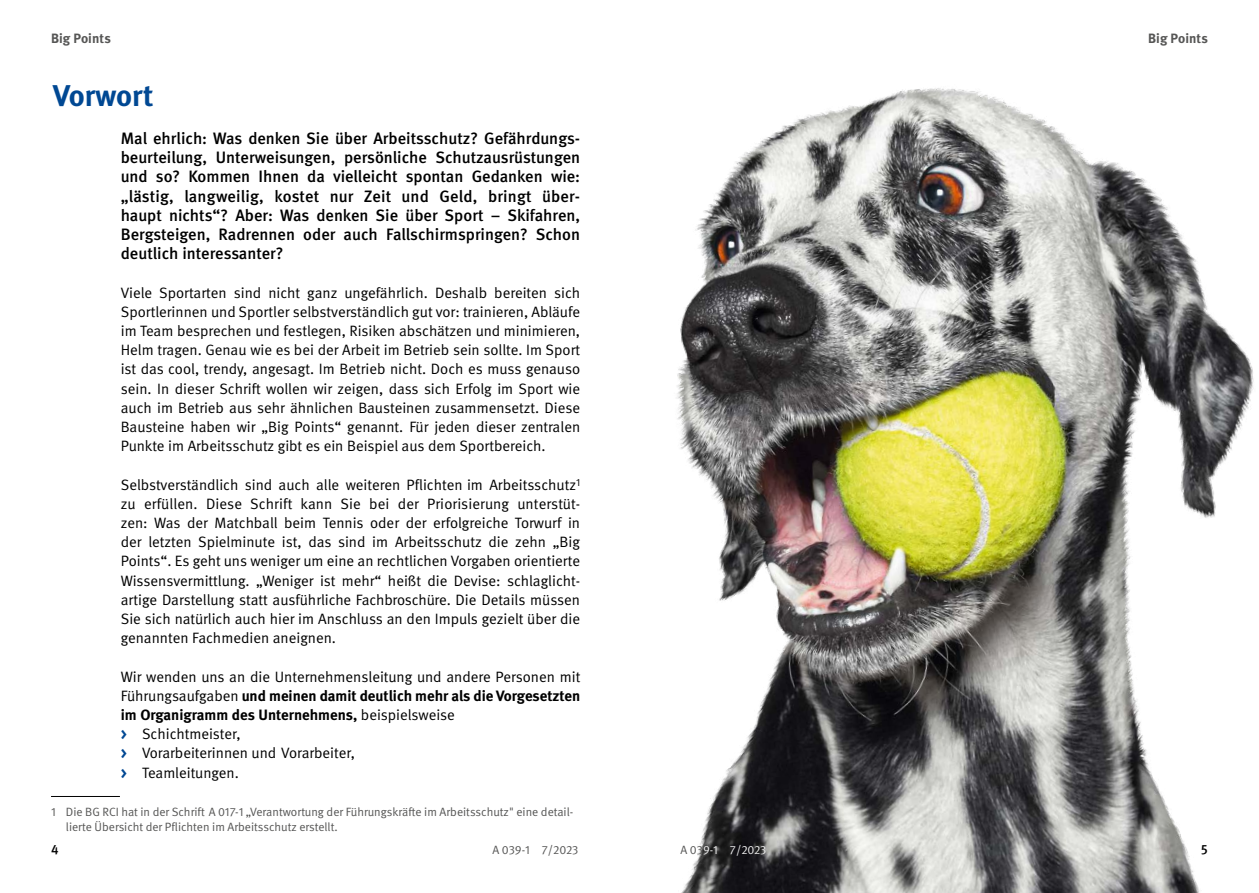
<style>
.page{position:relative;width:1259px;height:893px;background:#fff}
.page>*{position:absolute;margin:0;border:0;box-sizing:border-box;transform-origin:0 0}
.Überschriften_Headline_20pt_Blau_H1{font:700 30px "DGUV Meta";color:#004893}
.Inhalt_Anleser{font:500 16.5px/19.2px "DGUV Meta";color:#000;text-align:justify}
.Inhalt_Fließtext{font:15px/19.2px "DGUV Meta";color:#000;text-align:justify}
.t1{font:700 13.5px "DGUV Meta";letter-spacing:.005em;color:#565655}
.t2{font:500 13.5px "DGUV Meta";color:#000}
.t3{font:12px/15px "DGUV Meta";color:#565655}
.t4{font:12px "DGUV Meta";color:#ececec}
.s1{font-weight:700}
.s2{font-weight:700;color:#004893}
.s3{color:#565655}
</style>
<div class="page">
<img style="left:676px;top:88px;width:578px;height:805px">
<hr style="left:51px;top:796px;width:69px;height:1px;background:#000">
<p class="t1" style="left:51px;top:31px;width:61px">Big Points</p>
<p class="t1" style="left:1148px;top:31px;width:61px">Big Points</p>
<h1 class="Überschriften_Headline_20pt_Blau_H1" style="left:53px;top:77px;width:102px">Vorwort</h1>
<p class="Inhalt_Anleser" style="left:121px;top:129px;width:461px">Mal ehrlich: Was denken Sie über Arbeitsschutz? Gefährdungs&shy;beurteilung, Unterweisungen, persönliche Schutzausrüstungen und so? Kommen Ihnen da vielleicht spontan Gedanken wie: „lästig, langweilig, kostet nur Zeit und Geld, bringt über&shy;haupt nichts“? Aber: Was denken Sie über Sport – Skifahren, Bergsteigen, Radrennen oder auch Fallschirmspringen? Schon deutlich interessanter?</p>
<p class="Inhalt_Fließtext" style="left:121px;top:283px;width:461px">Viele Sportarten sind nicht ganz ungefährlich. Deshalb bereiten sich Sportlerinnen und Sportler selbstverständlich gut vor: trainieren, Abläufe im Team besprechen und festlegen, Risiken abschätzen und minimieren, Helm tragen. Genau wie es bei der Arbeit im Betrieb sein sollte. Im Sport ist das cool, trendy, angesagt. Im Betrieb nicht. Doch es muss genauso sein. In dieser Schrift wollen wir zeigen, dass sich Erfolg im Sport wie auch im Betrieb aus sehr ähnlichen Bausteinen zusammensetzt. Diese Bausteine haben wir „Big Points“ genannt. Für jeden dieser zentralen Punkte im Arbeitsschutz gibt es ein Beispiel aus dem Sportbereich.</p>
<p class="Inhalt_Fließtext" style="left:121px;top:475px;width:461px">Selbstverständlich sind auch alle weiteren Pflichten im Arbeitsschutz<sup>1 </sup>zu erfüllen. Diese Schrift kann Sie bei der Priorisierung unterstüt&shy;zen: Was der Matchball beim Tennis oder der erfolgreiche Torwurf in der letzten Spielminute ist, das sind im Arbeitsschutz die zehn „Big Points“. Es geht uns weniger um eine an rechtlichen Vorgaben orientierte Wissensvermittlung. „Weniger ist mehr“ heißt die Devise: schlaglicht&shy;artige Darstellung statt ausführliche Fachbroschüre. Die Details müssen Sie sich natürlich auch hier im Anschluss an den Impuls gezielt über die genannten Fachmedien aneignen.</p>
<p class="Inhalt_Fließtext" style="left:121px;top:667px;width:461px">Wir wenden uns an die Unternehmensleitung und andere Personen mit Führungsaufgaben <span class="s1">und meinen damit deutlich mehr als die Vorgesetzten im Organigramm des Unternehmens,</span> beispielsweise</p>
<p class="Inhalt_Fließtext" style="left:121px;top:725px;width:121px"><span class="s2">&gt;</span> Schichtmeister,</p>
<p class="Inhalt_Fließtext" style="left:121px;top:744px;width:236px"><span class="s2">&gt;</span> Vorarbeiterinnen und Vorarbeiter,</p>
<p class="Inhalt_Fließtext" style="left:121px;top:763px;width:120px"><span class="s2">&gt;</span> Teamleitungen.</p>
<p class="t3" style="left:66px;top:805px;width:509px;text-indent:-15px">1 Die BG RCI hat in der Schrift A 017-1 „Verantwortung der Führungskräfte im Arbeitsschutz" eine detail&shy;lierte Übersicht der Pflichten im Arbeitsschutz erstellt.</p>
<p class="t3" style="left:492px;top:843px;width:87px">A 039-1 7/2023</p>
<p class="t4" style="left:680px;top:843px;width:87px"><span class="s3">A 03</span>9-1 7/2023</p>
<p class="t2" style="left:51px;top:842px;width:9px">4</p>
<p class="t2" style="left:1201px;top:842px;width:8px">5</p>
</div>
